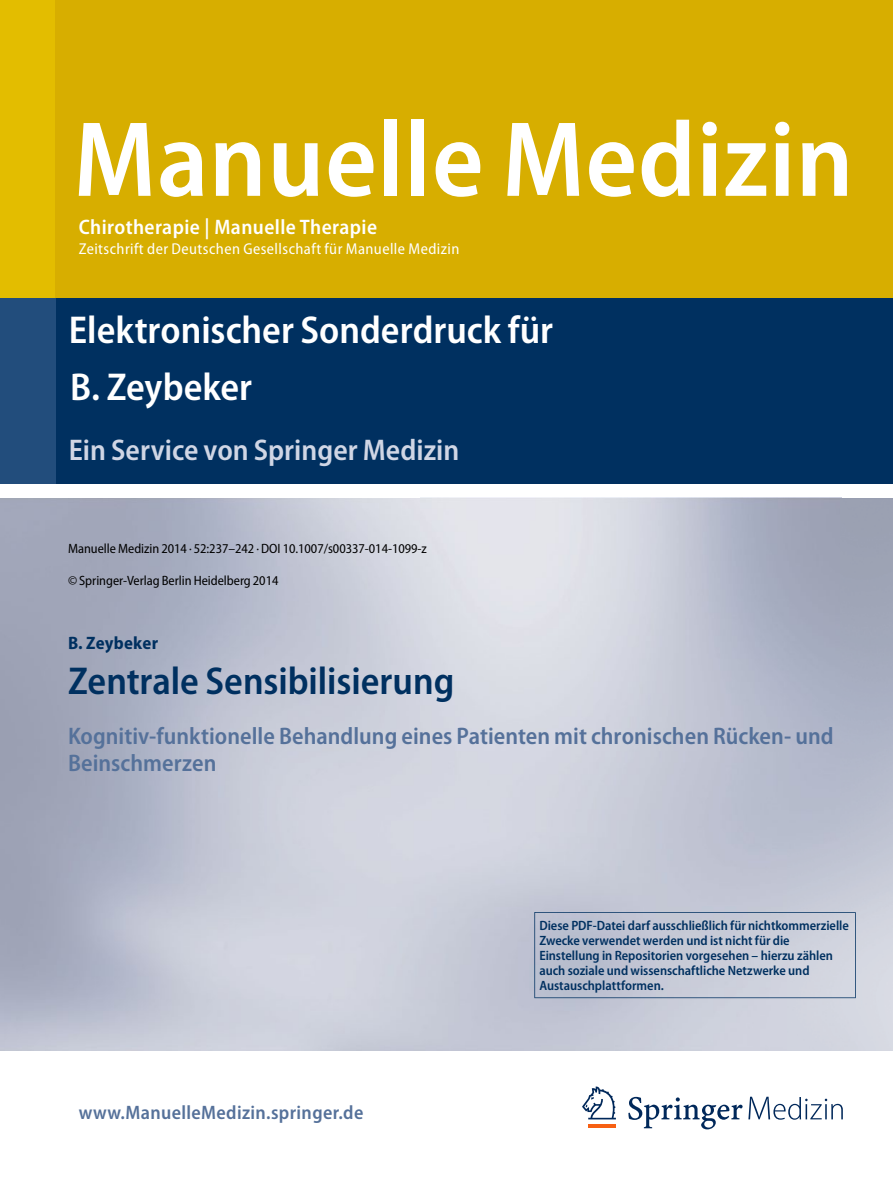
<style>
.page{position:relative;width:893px;height:1178px;background:#fff}
.page>*{position:absolute;margin:0;border:0;box-sizing:border-box;transform-origin:0 0}
.t1{font:600 semi-condensed 108px "Myriad Pro";letter-spacing:.01em;color:#fff}
.t2{font:600 semi-condensed 39px "Myriad Pro";color:#fff}
.t3{font:600 semi-condensed 39px "Myriad Pro";color:#003060}
.t4{font:600 semi-condensed 30px "Myriad Pro";color:#d0d6e5}
.t5{font:600 semi-condensed 24px/27px "Myriad Pro";color:#55719a}
.t6{font:600 semi-condensed 21px "Myriad Pro";letter-spacing:.02em;color:#fff}
.t7{font:600 semi-condensed 19.5px "Myriad Pro";letter-spacing:.02em;color:#55719a}
.t8{font:700 semi-condensed 18px "Myriad Pro";letter-spacing:.015em;color:#003060}
.t9{font:semi-condensed 15.75px "Myriad Pro";letter-spacing:.03em;color:#fff}
.t10{font:600 semi-condensed 13.5px/15px "Myriad Pro";letter-spacing:-.005em;color:#003060}
.t11{font:semi-condensed 13.5px "Myriad Pro";color:#000}
</style>
<div class="page">
<div style="left:55px;top:298px;width:838px;height:185px;background:#003060"></div>
<div style="left:0;top:298px;width:55px;height:185px;background:#224d7c"></div>
<div style="left:0;top:0;width:55px;height:298px;background:#e3bd00"></div>
<div style="left:55px;top:0;width:838px;height:298px;background:#d7ae00"></div>
<hr style="left:588px;top:1125px;width:28px;height:3px;background:#f76013">
<svg style="left:582px;top:1086px;width:34px;height:33px"></svg>
<svg style="left:628px;top:1097px;width:215px;height:32px"></svg>
<svg style="left:534px;top:912px;width:322px;height:86px;background:#c1c6d4"></svg>
<h1 class="t1" style="left:73px;top:100px;width:781px">Manuelle Medizin</h1>
<h3 class="t6" style="left:79px;top:215px;width:300px">Chirotherapie | Manuelle Therapie</h3>
<p class="t9" style="left:79px;top:240px;width:382px">Zeitschrift der Deutschen Gesellschaft für Manuelle Medizin</p>
<h2 class="t2" style="left:69px;top:308px;width:486px">Elektronischer Sonderdruck für</h2>
<h2 class="t2" style="left:70px;top:365px;width:184px">B. Zeybeker</h2>
<h3 class="t4" style="left:69px;top:433px;width:392px">Ein Service von Springer Medizin</h3>
<p class="t11" style="left:68px;top:541px;width:360px">Manuelle Medizin 2014 · 52:237–242 · DOI 10.1007/s00337-014-1099-z</p>
<p class="t11" style="left:68px;top:573px;width:212px">© Springer-Verlag Berlin Heidelberg 2014</p>
<h3 class="t8" style="left:68px;top:632px;width:92px">B. Zeybeker</h3>
<h2 class="t3" style="left:68px;top:659px;width:388px">Zentrale Sensibilisierung</h2>
<h3 class="t5" style="left:68px;top:723px;width:767px">Kognitiv-funktionelle Behandlung eines Patienten mit chronischen Rücken- und<br>Beinschmerzen</h3>
<h3 class="t7" style="left:79px;top:1102px;width:286px">www.ManuelleMedizin.springer.de</h3>
<p class="t10" style="left:539px;top:918px;width:311px">Diese PDF-Datei darf ausschließlich für nicht kommerzielle Zwecke verwendet werden und ist nicht für die Einstellung in Repositorien vorgesehen – hierzu zählen auch soziale und wissen schaftliche Netzwerke und Austauschplattformen.</p>
</div>
